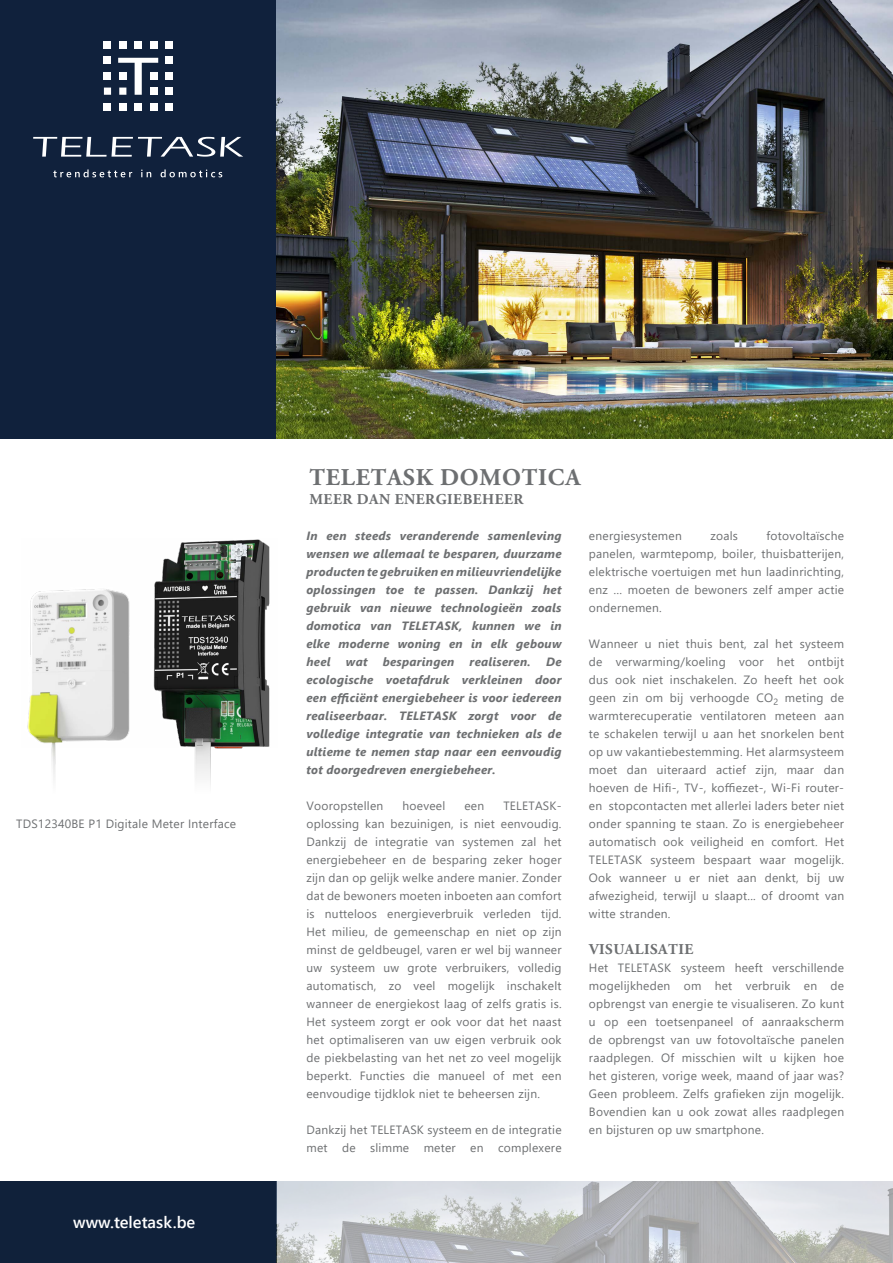
<style>
.page{position:relative;width:893px;height:1263px;background:#fff}
.page>*{position:absolute;margin:0;border:0;box-sizing:border-box;transform-origin:0 0}
.t1{font:700 24px "Adobe Garamond Pro";letter-spacing:.035em;color:#6d6f71}
.t2{font:600 16.5px "Segoe UI";color:#fff}
.t3{font:700 15px "Adobe Garamond Pro";letter-spacing:.035em;color:#6d6f71}
.t4{font:12px/18px "Segoe UI";letter-spacing:.02em;color:#6d6f71;text-align:justify}
.t5{font:italic 700 12px/18px "Segoe UI";letter-spacing:.02em;color:#6d6f71;text-align:justify}
</style>
<div class="page">
<div style="left:0;top:0;width:276px;height:438px;background:#10213c"></div>
<div style="left:0;top:1181px;width:276px;height:82px;background:#10213a"></div>
<img style="left:276px;top:0;width:617px;height:438px">
<img style="left:276px;top:1181px;width:617px;height:82px">
<img style="left:27px;top:539px;width:243px;height:246px">
<svg style="left:53px;top:169px;width:79px;height:8px"></svg>
<svg style="left:141px;top:170px;width:10px;height:7px"></svg>
<svg style="left:161px;top:169px;width:61px;height:8px"></svg>
<div style="left:165px;top:41px;width:7px;height:7px;background:#fff"></div>
<div style="left:165px;top:57px;width:7px;height:7px;background:#fff"></div>
<div style="left:165px;top:72px;width:7px;height:7px;background:#fff"></div>
<div style="left:165px;top:88px;width:7px;height:7px;background:#fff"></div>
<div style="left:165px;top:103px;width:7px;height:7px;background:#fff"></div>
<div style="left:150px;top:41px;width:7px;height:7px;background:#fff"></div>
<div style="left:150px;top:103px;width:7px;height:7px;background:#fff"></div>
<div style="left:135px;top:41px;width:7px;height:7px;background:#fff"></div>
<div style="left:135px;top:103px;width:7px;height:7px;background:#fff"></div>
<div style="left:119px;top:41px;width:7px;height:7px;background:#fff"></div>
<svg style="left:118px;top:58px;width:40px;height:37px"></svg>
<div style="left:119px;top:72px;width:7px;height:7px;background:#fff"></div>
<div style="left:119px;top:88px;width:7px;height:7px;background:#fff"></div>
<div style="left:119px;top:103px;width:7px;height:7px;background:#fff"></div>
<div style="left:104px;top:41px;width:7px;height:7px;background:#fff"></div>
<div style="left:104px;top:57px;width:7px;height:7px;background:#fff"></div>
<div style="left:104px;top:72px;width:7px;height:7px;background:#fff"></div>
<div style="left:104px;top:88px;width:7px;height:7px;background:#fff"></div>
<div style="left:104px;top:103px;width:7px;height:7px;background:#fff"></div>
<svg style="left:33px;top:137px;width:210px;height:20px"></svg>
<p class="t4" style="left:16px;top:814px;width:221px">TDS12340BE P1 Digitale Meter Interface</p>
<h2 class="t2" style="left:73px;top:1206px;width:124px">www.teletask.be</h2>
<h1 class="t1" style="left:309px;top:464px;width:272px">TELETASK DOMOTICA</h1>
<p class="t3" style="left:309px;top:491px;width:216px">MEER DAN ENERGIEBEHEER</p>
<p class="t5" style="left:306px;top:525px;width:257px">In een steeds veranderende samenleving wensen we allemaal te besparen, duurzame producten te gebruiken en milieuvriendelijke oplossingen toe te passen. Dankzij het gebruik van nieuwe technologieën zoals domotica van TELETASK, kunnen we in elke moderne woning en in elk gebouw heel</p>
<p class="t4" style="left:589px;top:526px;width:257px;text-indent:178px">fotovoltaïsche panelen, warmtepomp, boiler, thuisbatterijen, elektrische voertuigen met hun laadinrichting, enz … moeten de bewoners zelf amper actie ondernemen.</p>
<p class="t4" style="left:589px;top:634px;width:257px">Wanneer u niet thuis bent, zal het systeem de verwarming/koeling voor het ontbijt dus ook niet inschakelen. Zo heeft het ook geen zin om bij verhoogde CO<sub>2</sub> meting de warmterecuperatie ventilatoren meteen aan te schakelen terwijl u aan het snorkelen bent op uw vakantiebestemming. Het alarmsysteem moet dan uiteraard actief zijn, maar dan hoeven de Hifi-, TV-, koffiezet-, Wi-Fi router&shy;en stopcontacten met allerlei laders beter niet onder spanning te staan. Zo is energiebeheer automatisch ook veiligheid en comfort. Het TELETASK systeem bespaart waar mogelijk.<br>Ook wanneer u er niet aan denkt, bij uw afwezigheid, terwijl u slaapt... of droomt van witte stranden.</p>
<p class="t3" style="left:589px;top:941px;width:106px">VISUALISATIE</p>
<p class="t4" style="left:589px;top:958px;width:257px">Het TELETASK systeem heeft verschillende mogelijkheden om het verbruik en de opbrengst van energie te visualiseren. Zo kunt u op een toetsenpaneel of aanraakscherm de opbrengst van uw fotovoltaïsche panelen raadplegen. Of misschien wilt u kijken hoe het gisteren, vorige week, maand of jaar was?<br>Geen probleem. Zelfs grafieken zijn mogelijk.<br>Bovendien kan u ook zowat alles raadplegen en bijsturen op uw smartphone.</p>
<p class="t4" style="left:589px;top:526px;width:94px">energiesystemen</p>
<p class="t4" style="left:710px;top:526px;width:29px">zoals</p>
<p class="t5" style="left:346px;top:651px;width:23px">wat</p>
<p class="t5" style="left:383px;top:651px;width:73px">besparingen</p>
<p class="t5" style="left:470px;top:651px;width:63px">realiseren.</p>
<p class="t5" style="left:306px;top:651px;width:257px;text-indent:240px">De ecologische voetafdruk verkleinen door een efficiënt energiebeheer is voor iedereen realiseerbaar. TELETASK zorgt voor de volledige integratie van technieken als de ultieme te nemen stap naar een eenvoudig tot doorgedreven energiebeheer.</p>
<p class="t4" style="left:306px;top:796px;width:78px">Vooropstellen</p>
<p class="t4" style="left:403px;top:796px;width:44px">hoeveel</p>
<p class="t4" style="left:464px;top:796px;width:21px">een</p>
<p class="t4" style="left:306px;top:796px;width:257px;text-indent:197px">TELETASK&shy;oplossing kan bezuinigen, is niet eenvoudig.<br>Dankzij de integratie van systemen zal het energiebeheer en de besparing zeker hoger zijn dan op gelijk welke andere manier. Zonder dat de bewoners moeten inboeten aan comfort is nutteloos energieverbruik verleden tijd.<br>Het milieu, de gemeenschap en niet op zijn minst de geldbeugel, varen er wel bij wanneer uw systeem uw grote verbruikers, volledig automatisch, zo veel mogelijk inschakelt wanneer de energiekost laag of zelfs gratis is.<br>Het systeem zorgt er ook voor dat het naast het optimaliseren van uw eigen verbruik ook de piekbelasting van het net zo veel mogelijk beperkt. Functies die manueel of met een eenvoudige tijdklok niet te beheersen zijn.</p>
<p class="t4" style="left:306px;top:1120px;width:257px">Dankzij het TELETASK systeem en de integratie met de slimme meter en complexere</p>
</div>
